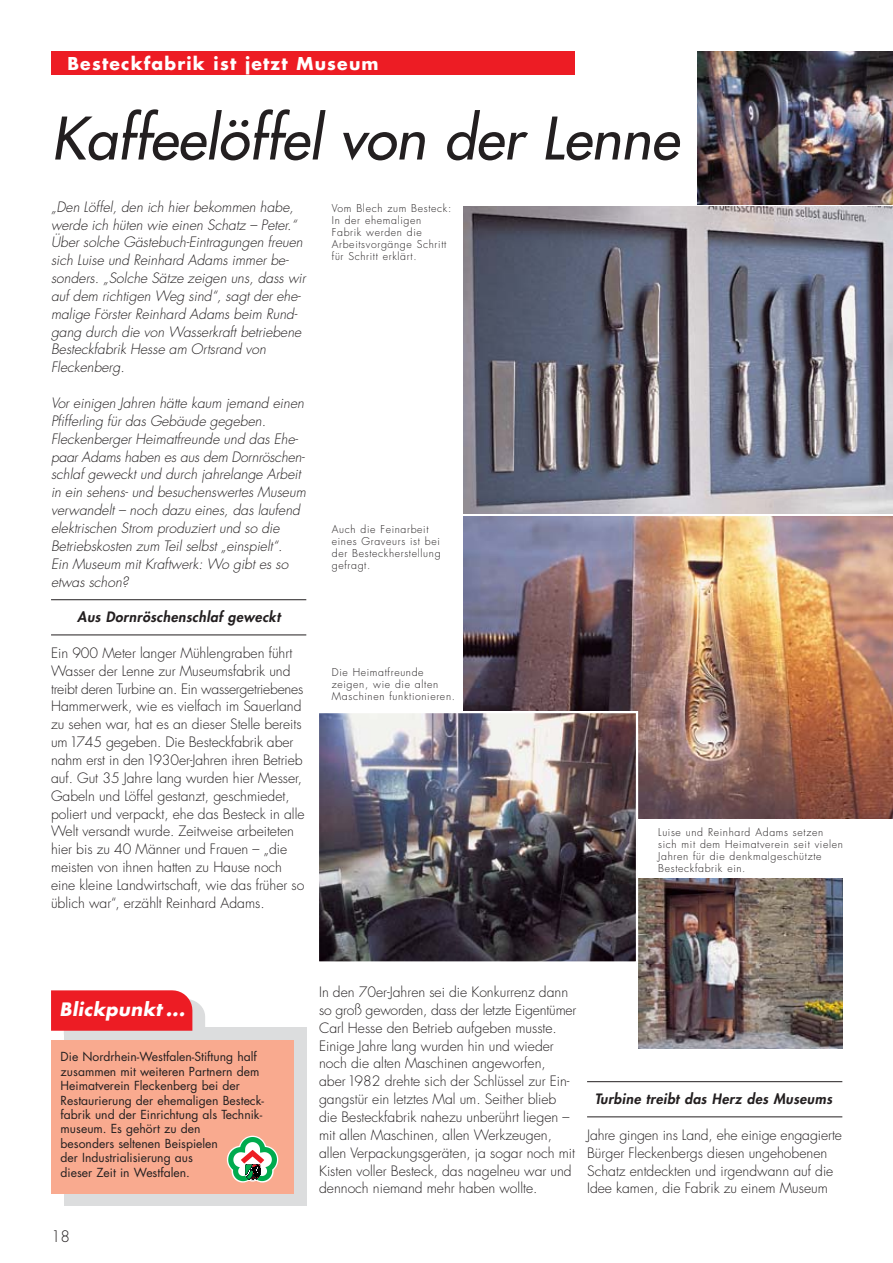
<style>
.page{position:relative;width:893px;height:1263px;background:#fff}
.page>*{position:absolute;margin:0;border:0;box-sizing:border-box;transform-origin:0 0}
.t1{font:italic 57px "Futura";color:#231f20}
.t2{font:italic 700 18px "Futura";color:#fff}
.t3{font:700 17.25px "Futura";letter-spacing:.07em;color:#fff}
.t4{font:300 15.45px "Futura";color:#231f20}
.t5{font:300 13.95px/17.9px "Futura";color:#231f20}
.t6{font:italic 300 13.95px/17.9px "Futura";color:#231f20}
.t7{font:italic 800 13.95px "Futura";color:#231f20}
.t8{font:12.15px/14.4px "Futura";color:#231f20}
.t9{font:300 10.5px/12px "Futura";letter-spacing:.06em;color:#231f20}
</style>
<div class="page">
<div style="left:51px;top:51px;width:523px;height:24px;background:#ed1c24"></div>
<hr style="left:51px;top:599px;width:255px;height:1px;background:#231f20">
<hr style="left:51px;top:635px;width:255px;height:1px;background:#231f20">
<hr style="left:587px;top:1081px;width:255px;height:1px;background:#231f20">
<hr style="left:587px;top:1117px;width:255px;height:1px;background:#231f20">
<img style="left:463px;top:206px;width:429px;height:308px">
<img style="left:463px;top:516px;width:429px;height:303px">
<img style="left:697px;top:51px;width:195px;height:153px">
<img style="left:638px;top:879px;width:204px;height:170px">
<img style="left:320px;top:714px;width:315px;height:247px">
<div style="left:317px;top:711px;width:321px;height:253px;border:2px solid #fff"></div>
<div style="left:64px;top:1027px;width:242px;height:179px;background:#dcddde"></div>
<div style="left:51px;top:1040px;width:242px;height:153px;background:#f9aa8f"></div>
<svg style="left:51px;top:990px;width:154px;height:41px;background:#ec323a"></svg>
<svg style="left:227px;top:1135px;width:52px;height:48px"></svg>
<p class="t3" style="left:67px;top:55px;width:313px">Besteckfabrik ist jetzt Museum</p>
<h1 class="t1" style="left:51px;top:110px;width:639px">Kaffeelöffel von der Lenne</h1>
<p class="t6" style="left:51px;top:199px;width:258px">„Den Löffel, den ich hier bekommen habe, werde ich hüten wie einen Schatz – Peter.“ Über solche Gästebuch-Eintragungen freuen sich Luise und Reinhard Adams immer be&shy;sonders. „Solche Sätze zeigen uns, dass wir auf dem richtigen Weg sind“, sagt der ehe&shy;malige Förster Reinhard Adams beim Rund&shy;gang durch die von Wasserkraft betriebene Besteckfabrik Hesse am Ortsrand von Fleckenberg.</p>
<p class="t6" style="left:51px;top:395px;width:259px">Vor einigen Jahren hätte kaum jemand einen Pfifferling für das Gebäude gegeben.<br>Fleckenberger Heimatfreunde und das Ehe&shy;paar Adams haben es aus dem Dornröschen&shy;schlaf geweckt und durch jahrelange Arbeit in ein sehens- und besuchenswertes Museum verwandelt – noch dazu eines, das laufend elektrischen Strom produziert und so die Betriebskosten zum Teil selbst „einspielt“.<br>Ein Museum mit Kraftwerk: Wo gibt es so etwas schon?</p>
<p class="t7" style="left:77px;top:610px;width:207px">Aus Dornröschenschlaf geweckt</p>
<p class="t5" style="left:51px;top:645px;width:255px">Ein 900 Meter langer Mühlengraben führt Wasser der Lenne zur Museumsfabrik und treibt deren Turbine an. Ein wassergetriebenes Hammerwerk, wie es vielfach im Sauerland zu sehen war, hat es an dieser Stelle bereits um 1745 gegeben. Die Besteckfabrik aber nahm erst in den 1930er-Jahren ihren Betrieb auf. Gut 35 Jahre lang wurden hier Messer, Gabeln und Löffel gestanzt, geschmiedet, poliert und verpackt, ehe das Besteck in alle Welt versandt wurde. Zeitweise arbeiteten hier bis zu 40 Männer und Frauen – „die meisten von ihnen hatten zu Hause noch eine kleine Landwirtschaft, wie das früher so üblich war“, erzählt Reinhard Adams.</p>
<p class="t9" style="left:332px;top:203px;width:121px">Vom Blech zum Besteck:<br>In der ehemaligen<br>Fabrik werden die<br>Arbeitsvorgänge Schritt für Schritt erklärt.</p>
<p class="t9" style="left:332px;top:524px;width:110px">Auch die Feinarbeit eines Graveurs ist bei der Besteckherstellung gefragt.</p>
<p class="t9" style="left:332px;top:667px;width:125px">Die Heimatfreunde zeigen, wie die alten<br>Maschinen funktionieren.</p>
<p class="t9" style="left:658px;top:828px;width:186px">Luise und Reinhard Adams setzen sich mit dem Heimatverein seit vielen<br>Jahren für die denkmalgeschützte<br>Besteckfabrik ein.</p>
<p class="t2" style="left:60px;top:1001px;width:130px">Blickpunkt ...</p>
<p class="t8" style="left:61px;top:1051px;width:205px">Die Nordrhein-Westfalen-Stiftung half zusammen mit weiteren Partnern dem Heimatverein Fleckenberg bei der Restaurierung der ehemaligen Besteck&shy;fabrik und der Einrichtung als Technik&shy;museum. Es gehört zu den<br>besonders seltenen Beispielen<br>der Industrialisierung aus<br>dieser Zeit in Westfalen.</p>
<p class="t4" style="left:51px;top:1229px;width:21px">18</p>
<p class="t5" style="left:319px;top:984px;width:259px">In den 70er-Jahren sei die Konkurrenz dann so groß geworden, dass der letzte Eigentümer Carl Hesse den Betrieb aufgeben musste.<br>Einige Jahre lang wurden hin und wieder noch die alten Maschinen angeworfen,<br>aber 1982 drehte sich der Schlüssel zur Ein&shy;gangstür ein letztes Mal um. Seither blieb die Besteckfabrik nahezu unberührt liegen – mit allen Maschinen, allen Werkzeugen, allen Verpackungsgeräten, ja sogar noch mit Kisten voller Besteck, das nagelneu war und dennoch niemand mehr haben wollte.</p>
<p class="t7" style="left:595px;top:1092px;width:241px">Turbine treibt das Herz des Museums</p>
<p class="t5" style="left:587px;top:1127px;width:256px">Jahre gingen ins Land, ehe einige engagierte Bürger Fleckenbergs diesen ungehobenen Schatz entdeckten und irgendwann auf die Idee kamen, die Fabrik zu einem Museum</p>
</div>
